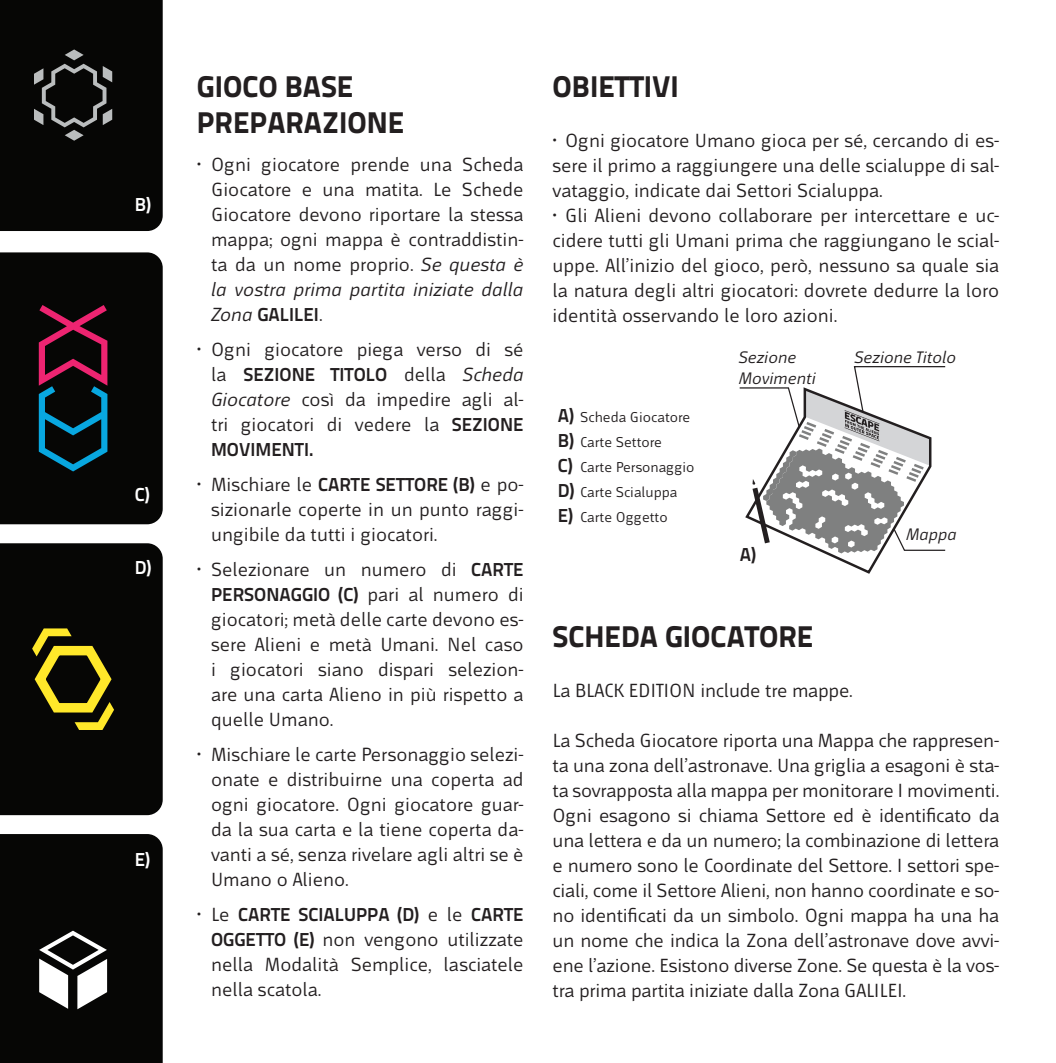
<style>
.page{position:relative;width:1056px;height:1063px;background:#fff}
.page>*{position:absolute;margin:0;border:0;box-sizing:border-box;transform-origin:0 0}
.t1{font:30px/36px "Titillium Text 22 L 999 wt";color:#231f20}
.t2{font:20px/25px "Mr Jones";color:#231f20;text-align:justify}
.t3{font:18.75px "Titillium Text 22 L 800 wt";color:#231f20}
.t4{font:18.75px "Titillium Text 22 L 800 wt";color:#fff}
.t5{font:italic 17.5px/21px "Mr Jones";color:#231f20}
.t6{font:15px/25px "Mr Jones";color:#231f20}
.s1{font-style:italic}
.s2{font-family:"Mr Jones";font-style:italic;font-size:20px}
.s3{font-family:"Mr Jones";font-size:20px}
.s4{font-family:"Titillium Text 22 L 800 wt";font-size:18.75px}
</style>
<div class="page">
<svg style="left:0;top:543px;width:163px;height:272px;background:#151408"></svg>
<svg style="left:0;top:252px;width:163px;height:272px;background:#110e13"></svg>
<svg style="left:0;top:834px;width:163px;height:229px;background:#171716"></svg>
<div style="left:0;top:0;width:163px;height:231px;background:#060605"></div>
<svg style="left:739px;top:366px;width:207px;height:208px"></svg>
<p class="t4" style="left:135px;top:190px;width:18px">B)</p>
<p class="t4" style="left:135px;top:480px;width:16px">C)</p>
<p class="t4" style="left:135px;top:553px;width:18px">D)</p>
<p class="t4" style="left:135px;top:845px;width:17px">E)</p>
<h1 class="t1" style="left:197px;top:67px;width:209px">GIOCO BASE<br>PREPARAZIONE</h1>
<p class="t2" style="left:211px;top:152px;width:314px;text-indent:-14px">• Ogni giocatore prende una Scheda Giocatore e una matita. Le Schede Giocatore devono riportare la stessa mappa; ogni mappa è contraddistin&shy;ta da un nome proprio. <span class="s1">Se questa è la vostra prima partita iniziate dalla</span></p>
<p class="t3" style="left:211px;top:300px;width:113px"><span class="s2">Zona</span> GALILEI <span class="s3">.</span></p>
<p class="t2" style="left:197px;top:337px;width:328px">• Ogni giocatore piega verso di sé</p>
<p class="t3" style="left:211px;top:360px;width:314px"><span class="s3">la</span> SEZIONE TITOLO <span class="s3">della</span> <span class="s2">Scheda</span></p>
<p class="t2" style="left:211px;top:387px;width:314px"><span class="s1">Giocatore</span> così da impedire agli al&shy;tri giocatori di vedere la <span class="s4">SEZIONE</span></p>
<p class="t3" style="left:211px;top:435px;width:104px">MOVIMENTI.</p>
<p class="t2" style="left:211px;top:472px;width:314px;text-indent:-14px">• Mischiare le <span class="s4">CARTE SETTORE (B)</span> e po&shy;sizionarle coperte in un punto raggi&shy;ungibile da tutti i giocatori.</p>
<p class="t2" style="left:197px;top:557px;width:326px">• Selezionare un numero di <span class="s4">CARTE</span></p>
<p class="t3" style="left:211px;top:580px;width:314px">PERSONAGGIO (C) <span class="s3">pari al numero di</span></p>
<p class="t2" style="left:211px;top:607px;width:314px">giocatori; metà delle carte devono es&shy;sere Alieni e metà Umani. Nel caso i giocatori siano dispari selezion&shy;are una carta Alieno in più rispetto a quelle Umano.</p>
<p class="t2" style="left:211px;top:742px;width:314px;text-indent:-14px">• Mischiare le carte Personaggio selezi&shy;onate e distribuirne una coperta ad ogni giocatore. Ogni giocatore guar&shy;da la sua carta e la tiene coperta da&shy;vanti a sé, senza rivelare agli altri se è Umano o Alieno.</p>
<p class="t3" style="left:197px;top:900px;width:171px"><span class="s3">• Le</span> CARTE SCIALUPPA</p>
<p class="t3" style="left:397px;top:900px;width:125px">(D) <span class="s3">e le</span> CARTE</p>
<p class="t2" style="left:211px;top:927px;width:314px"><span class="s4">OGGETTO (E)</span> non vengono utilizzate nella Modalità Semplice, lasciatele nella scatola.</p>
<h1 class="t1" style="left:553px;top:67px;width:128px">OBIETTIVI</h1>
<p class="t2" style="left:553px;top:128px;width:448px">• Ogni giocatore Umano gioca per sé, cercando di es&shy;sere il primo a raggiungere una delle scialuppe di sal&shy;vataggio, indicate dai Settori Scialuppa.</p>
<p class="t2" style="left:553px;top:203px;width:448px">• Gli Alieni devono collaborare per intercettare e uc&shy;cidere tutti gli Umani prima che raggiungano le scial&shy;uppe. All’inizio del gioco, però, nessuno sa quale sia la natura degli altri giocatori: dovrete dedurre la loro identità osservando le loro azioni.</p>
<p class="t6" style="left:558px;top:405px;width:138px"><span class="s4">A)</span> Scheda Giocatore<br><span class="s4">B)</span> Carte Settore<br><span class="s4">C)</span> Carte Personaggio<br><span class="s4">D)</span> Carte Scialuppa<br><span class="s4">E)</span> Carte Oggetto</p>
<p class="t5" style="left:739px;top:347px;width:79px">Sezione<br>Movimenti</p>
<p class="t5" style="left:854px;top:347px;width:103px">Sezione Titolo</p>
<p class="t3" style="left:740px;top:540px;width:18px">A)</p>
<p class="t5" style="left:906px;top:524px;width:52px">Mappa</p>
<h1 class="t1" style="left:553px;top:617px;width:262px">SCHEDA GIOCATORE</h1>
<p class="t2" style="left:553px;top:678px;width:302px">La BLACK EDITION include tre mappe.</p>
<p class="t2" style="left:553px;top:728px;width:448px">La Scheda Giocatore riporta una Mappa che rappresen&shy;ta una zona dell’astronave. Una griglia a esagoni è sta&shy;ta sovrapposta alla mappa per monitorare I movimenti.<br>Ogni esagono si chiama Settore ed è identificato da una lettera e da un numero; la combinazione di lettera e numero sono le Coordinate del Settore. I settori spe&shy;ciali, come il Settore Alieni, non hanno coordinate e so&shy;no identificati da un simbolo. Ogni mappa ha una ha un nome che indica la Zona dell’astronave dove avvi&shy;ene l’azione. Esistono diverse Zone. Se questa è la vos&shy;tra prima partita iniziate dalla Zona GALILEI.</p>
</div>
